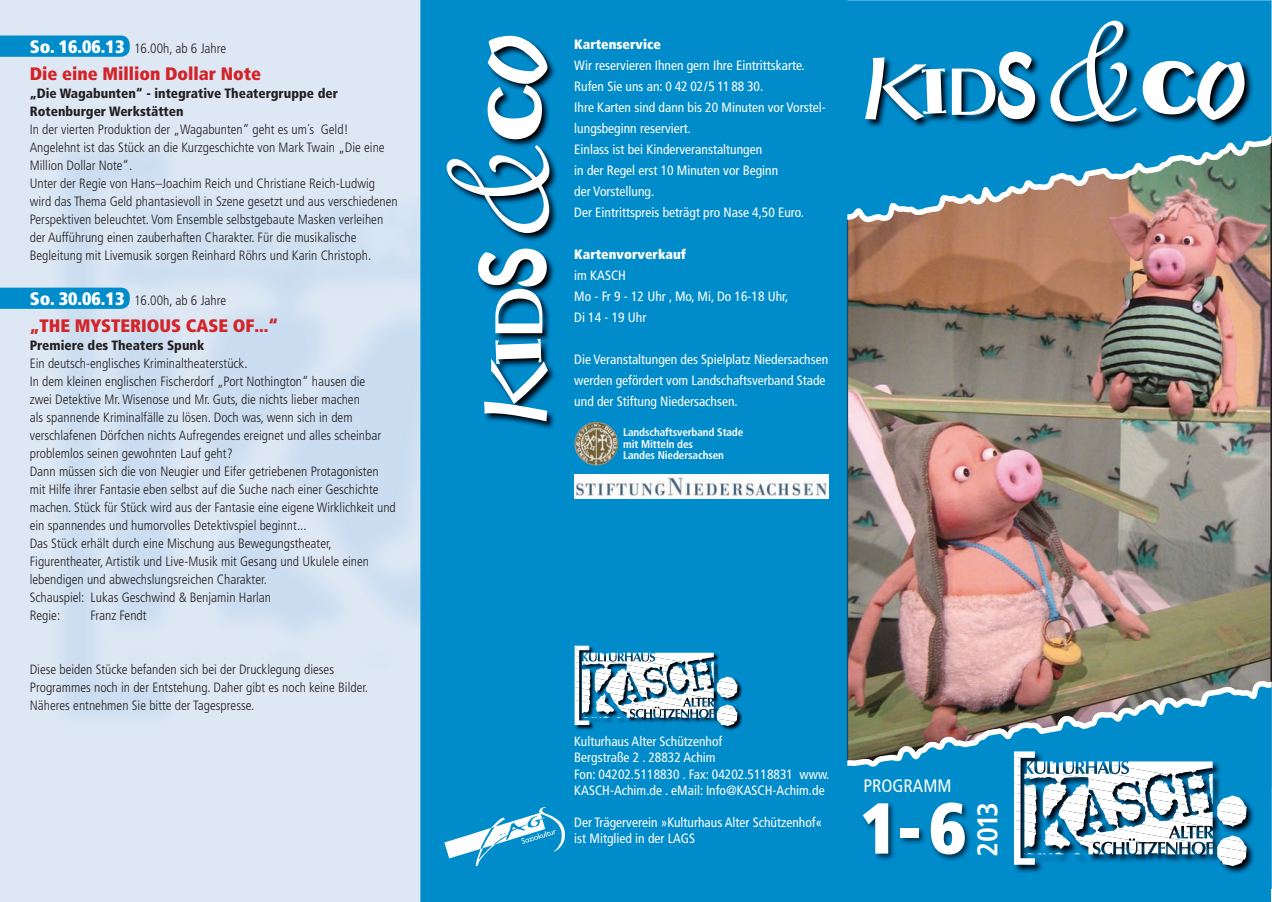
<style>
.page{position:relative;width:1272px;height:902px;background:#fff}
.page>*{position:absolute;margin:0;border:0;box-sizing:border-box;transform-origin:0 0}
.t1{font:900 condensed 72px "Frutiger";color:#fff}
.t2{font:700 condensed 28.5px "Frutiger";color:#fff}
.t3{font:900 condensed 18px "Frutiger";color:#d22429}
.t4{font:condensed 18px "Frutiger";color:#fff}
.t5{font:300 condensed 13.5px/18px "Frutiger";color:#231f20}
.t6{font:condensed 13.5px/21px "Frutiger";color:#fff}
.t7{font:900 condensed 13.5px/18px "Frutiger";color:#231f20}
.t8{font:900 condensed 13.5px "Frutiger";color:#fff}
.t9{font:700 condensed 11.1px/11.1px "Frutiger";letter-spacing:-.01em;color:#fff}
.s1{font-weight:900;font-size:18px;color:#fff}
</style>
<div class="page">
<div style="left:847px;top:878px;width:424px;height:23px;background:#008ccb"></div>
<img style="left:847px;top:222px;width:424px;height:458px">
<svg style="left:847px;top:217px;width:424px;height:5px;background:#ba8b79"></svg>
<svg style="left:847px;top:0;width:424px;height:217px;background:#3691b5"></svg>
<svg style="left:847px;top:680px;width:424px;height:6px;background:#9b8577"></svg>
<img style="left:847px;top:686px;width:424px;height:192px">
<div style="left:420px;top:0;width:427px;height:901px;background:#008ccb"></div>
<img style="left:865px;top:20px;width:388px;height:111px">
<svg style="left:865px;top:21px;width:379px;height:101px"></svg>
<img style="left:446px;top:36px;width:112px;height:394px">
<svg style="left:446px;top:36px;width:103px;height:385px"></svg>
<img style="left:1013px;top:750px;width:242px;height:124px">
<svg style="left:1013px;top:751px;width:233px;height:115px"></svg>
<img style="left:575px;top:646px;width:167px;height:85px">
<svg style="left:574px;top:645px;width:163px;height:81px"></svg>
<img style="left:443px;top:805px;width:124px;height:62px">
<div style="left:0;top:36px;width:130px;height:21px;background:#008ccb"></div>
<svg style="left:0;top:287px;width:130px;height:22px;background:#0990cc"></svg>
<img style="left:862px;top:800px;width:110px;height:61px">
<img style="left:574px;top:475px;width:254px;height:24px">
<img style="left:574px;top:422px;width:44px;height:43px;border-radius:21px">
<p class="t5" style="left:30px;top:39px;width:198px"><span class="s1">So. 16.06.13</span> 16.00h, ab 6 Jahre</p>
<h3 class="t3" style="left:30px;top:62px;width:233px">Die eine Million Dollar Note</h3>
<p class="t7" style="left:30px;top:84px;width:310px">„Die Wagabunten“ - integrative Theatergruppe der<br>Rotenburger Werkstätten</p>
<p class="t5" style="left:30px;top:120px;width:369px">In der vierten Produktion der „Wagabunten“ geht es um´s Geld!<br>Angelehnt ist das Stück an die Kurzgeschichte von Mark Twain „Die eine Million Dollar Note“.<br>Unter der Regie von Hans–Joachim Reich und Christiane Reich-Ludwig wird das Thema Geld phantasievoll in Szene gesetzt und aus verschiedenen Perspektiven beleuchtet. Vom Ensemble selbstgebaute Masken verleihen der Aufführung einen zauberhaften Charakter. Für die musikalische Begleitung mit Livemusik sorgen Reinhard Röhrs und Karin Christoph.</p>
<p class="t5" style="left:30px;top:291px;width:198px"><span class="s1">So. 30.06.13</span> 16.00h, ab 6 Jahre</p>
<h3 class="t3" style="left:30px;top:314px;width:250px">„THE MYSTERIOUS CASE OF...“</h3>
<p class="t7" style="left:30px;top:336px;width:176px">Premiere des Theaters Spunk</p>
<p class="t5" style="left:30px;top:354px;width:367px">Ein deutsch-englisches Kriminaltheaterstück.<br>In dem kleinen englischen Fischerdorf „Port Nothington“ hausen die<br>zwei Detektive Mr. Wisenose und Mr. Guts, die nichts lieber machen<br>als spannende Kriminalfälle zu lösen. Doch was, wenn sich in dem verschlafenen Dörfchen nichts Aufregendes ereignet und alles scheinbar problemlos seinen gewohnten Lauf geht?<br>Dann müssen sich die von Neugier und Eifer getriebenen Protagonisten mit Hilfe ihrer Fantasie eben selbst auf die Suche nach einer Geschichte machen. Stück für Stück wird aus der Fantasie eine eigene Wirklichkeit und ein spannendes und humorvolles Detektivspiel beginnt...<br>Das Stück erhält durch eine Mischung aus Bewegungstheater, Figurentheater, Artistik und Live-Musik mit Gesang und Ukulele einen lebendigen und abwechslungsreichen Charakter.<br>Schauspiel: Lukas Geschwind &amp; Benjamin Harlan<br>Regie:</p>
<p class="t5" style="left:91px;top:606px;width:57px">Franz Fendt</p>
<p class="t5" style="left:30px;top:660px;width:340px">Diese beiden Stücke befanden sich bei der Drucklegung dieses<br>Programmes noch in der Entstehung. Daher gibt es noch keine Bilder.<br>Näheres entnehmen Sie bitte der Tagespresse.</p>
<p class="t8" style="left:574px;top:36px;width:88px">Kartenservice</p>
<p class="t6" style="left:574px;top:55px;width:253px">Wir reservieren Ihnen gern Ihre Eintrittskarte.<br>Rufen Sie uns an: 0 42 02/5 11 88 30.<br>Ihre Karten sind dann bis 20 Minuten vor Vorstel&shy;lungsbeginn reserviert.<br>Einlass ist bei Kinderveranstaltungen<br>in der Regel erst 10 Minuten vor Beginn<br>der Vorstellung.<br>Der Eintrittspreis beträgt pro Nase 4,50 Euro.</p>
<p class="t8" style="left:574px;top:246px;width:113px">Kartenvorverkauf</p>
<p class="t6" style="left:574px;top:265px;width:215px">im KASCH<br>Mo - Fr 9 - 12 Uhr , Mo, Mi, Do 16-18 Uhr,<br>Di 14 - 19 Uhr</p>
<p class="t6" style="left:574px;top:349px;width:255px">Die Veranstaltungen des Spielplatz Niedersachsen werden gefördert vom Landschaftsverband Stade und der Stiftung Niedersachsen.</p>
<p class="t9" style="left:623px;top:427px;width:122px">Landschaftsverband Stade mit Mitteln des<br>Landes Niedersachsen</p>
<p class="t6" style="left:574px;top:733px;width:257px;line-height:16.2px">Kulturhaus Alter Schützenhof<br>Bergstraße 2 . 28832 Achim<br>Fon: 04202.5118830 . Fax: 04202.5118831 www.<br>KASCH-Achim.de . eMail: Info@KASCH-Achim.de</p>
<p class="t6" style="left:574px;top:814px;width:249px;line-height:16.2px">Der Trägerverein »Kulturhaus Alter Schützenhof« ist Mitglied in der LAGS</p>
<h3 class="t4" style="left:863px;top:775px;width:89px">PROGRAMM</h3>
<h1 class="t1" style="left:860px;top:784px;width:108px">1- 6</h1>
<h2 class="t2" style="left:970px;top:857px;width:56px;rotate:-90deg">2013</h2>
</div>
